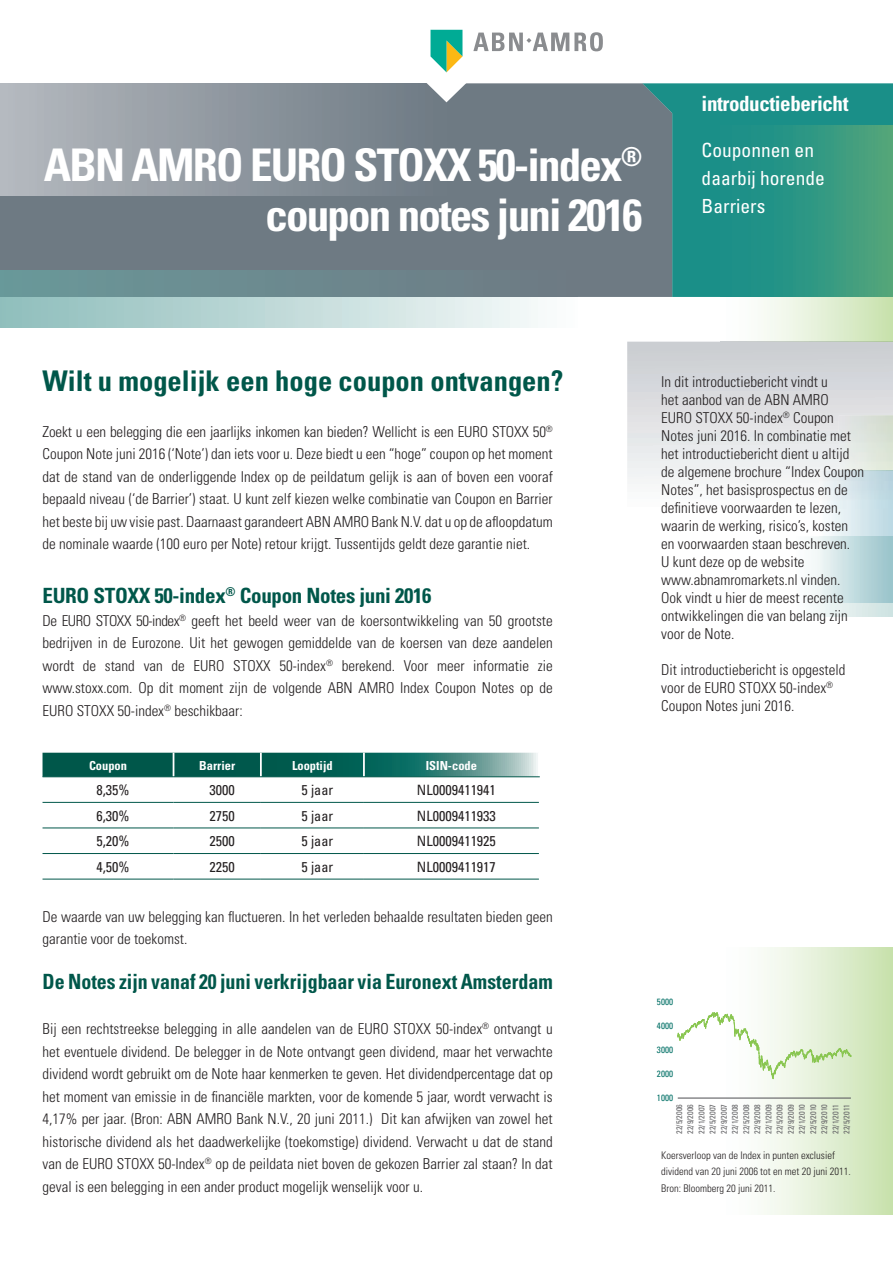
<style>
.page{position:relative;width:893px;height:1263px;background:#fff}
.page>*{position:absolute;margin:0;border:0;box-sizing:border-box;transform-origin:0 0}
.t1{font:700 condensed 45px/50.4px "Univers LT Std";letter-spacing:-.04em;color:#fff;text-align:right}
.t2{font:700 condensed 28.5px "Univers";color:#00574a}
.t3{font:700 condensed 21px "Univers";color:#00574a;scale:.95 1}
.t4{font:700 condensed 21px "Univers";color:#00574a}
.t5{font:700 condensed 21px "Univers LT Std";letter-spacing:-.02em;color:#fff}
.t6{font:condensed 19.5px/27.6px "Univers";color:#fff}
.t7{font:300 condensed 15px/22.5px "Univers";color:#231f20;text-align:justify}
.t8{font:condensed 14.25px "Univers";color:#231f20}
.t9{font:700 condensed 12.45px "Univers";color:#fff}
.t10{font:300 condensed 10.5px/16.5px "Univers";color:#231f20}
.t11{font:condensed 9.15px "Univers";color:#006f65}
.t12{font:condensed 8.1px/11.1px "Univers";color:#636366;text-align:justify}
</style>
<div class="page">
<svg style="left:627px;top:342px;width:266px;height:142px;background:#dddfe2"></svg>
<svg style="left:812px;top:606px;width:81px;height:10px"></svg>
<img style="left:819px;top:470px;width:74px;height:132px">
<img style="left:839px;top:415px;width:54px;height:55px">
<img style="left:839px;top:470px;width:54px;height:1px">
<div style="left:672px;top:102px;width:221px;height:195px;background:#1a8f88"></div>
<div style="left:0;top:102px;width:672px;height:195px;background:#6e7a83"></div>
<div style="left:0;top:83px;width:448px;height:113px;background:linear-gradient(to right,#b5b9bf,#6d7983)"></div>
<div style="left:720px;top:297px;width:173px;height:45px;background:linear-gradient(to right,#fff,#cbe3b1)"></div>
<img style="left:720px;top:342px;width:173px;height:1px">
<div style="left:720px;top:126px;width:173px;height:171px;background:linear-gradient(to right,#128c8b,#50a47b)"></div>
<div style="left:0;top:297px;width:577px;height:31px;background:linear-gradient(to right,#8dbcba,#fafcfc)"></div>
<div style="left:0;top:270px;width:577px;height:27px;background:linear-gradient(to right,#6a989a,#6e7a83)"></div>
<svg style="left:0;top:29px;width:893px;height:73px"></svg>
<svg style="left:431px;top:30px;width:31px;height:42px"></svg>
<svg style="left:473px;top:32px;width:130px;height:19px"></svg>
<div style="left:720px;top:947px;width:173px;height:267px;background:linear-gradient(to right,#fff,#cbe3b1)"></div>
<hr style="left:678px;top:1097px;width:173px;height:2px;background:#636366">
<svg style="left:677px;top:1013px;width:174px;height:66px"></svg>
<svg style="left:43px;top:753px;width:495px;height:23px;background:#1c6d62"></svg>
<hr style="left:260px;top:753px;width:2px;height:23px;background:#fff">
<hr style="left:363px;top:753px;width:2px;height:23px;background:#fff">
<hr style="left:43px;top:776px;width:131px;height:1px;background:#00574a">
<hr style="left:174px;top:776px;width:87px;height:1px;background:#00574a">
<hr style="left:261px;top:776px;width:103px;height:1px;background:#00574a">
<hr style="left:364px;top:776px;width:176px;height:1px;background:#00574a">
<hr style="left:43px;top:802px;width:131px;height:1px;background:#00574a">
<hr style="left:174px;top:802px;width:87px;height:1px;background:#00574a">
<hr style="left:261px;top:802px;width:103px;height:1px;background:#00574a">
<hr style="left:364px;top:802px;width:175px;height:1px;background:#00574a">
<hr style="left:43px;top:828px;width:131px;height:1px;background:#00574a">
<hr style="left:174px;top:828px;width:87px;height:1px;background:#00574a">
<hr style="left:261px;top:828px;width:103px;height:1px;background:#00574a">
<hr style="left:364px;top:828px;width:175px;height:1px;background:#00574a">
<hr style="left:43px;top:853px;width:131px;height:1px;background:#00574a">
<hr style="left:174px;top:853px;width:87px;height:1px;background:#00574a">
<hr style="left:261px;top:853px;width:103px;height:1px;background:#00574a">
<hr style="left:364px;top:853px;width:175px;height:1px;background:#00574a">
<hr style="left:43px;top:879px;width:131px;height:1px;background:#00574a">
<hr style="left:174px;top:879px;width:87px;height:1px;background:#00574a">
<hr style="left:261px;top:879px;width:103px;height:1px;background:#00574a">
<hr style="left:364px;top:879px;width:175px;height:1px;background:#00574a">
<h1 class="t1" style="left:44px;top:140px;width:600px">ABN AMRO EURO STOXX 50-index<sup>® </sup>coupon notes juni 2016</h1>
<h3 class="t5" style="left:702px;top:91px;width:148px">introductiebericht</h3>
<h3 class="t6" style="left:702px;top:136px;width:125px">Couponnen en daarbij horende<br>Barriers</h3>
<h2 class="t2" style="left:43px;top:363px;width:522px">Wilt u mogelijk een hoge coupon ontvangen?</h2>
<p class="t7" style="left:43px;top:420px;width:512px">Zoekt u een belegging die een jaarlijks inkomen kan bieden? Wellicht is een EURO STOXX 50<sup>® </sup>Coupon Note juni 2016 (‘Note’) dan iets voor u. Deze biedt u een “hoge” coupon op het moment dat de stand van de onderliggende Index op de peildatum gelijk is aan of boven een vooraf bepaald niveau (‘de Barrier’) staat. U kunt zelf kiezen welke combinatie van Coupon en Barrier het beste bij uw visie past. Daarnaast garandeert ABN AMRO Bank N.V. dat u op de afloopdatum de nominale waarde (100 euro per Note) retour krijgt. Tussentijds geldt deze garantie niet.</p>
<h3 class="t4" style="left:43px;top:583px;width:390px">EURO STOXX 50-index<sup>®</sup> Coupon Notes juni 2016</h3>
<p class="t7" style="left:43px;top:609px;width:512px">De EURO STOXX 50-index<sup>®</sup> geeft het beeld weer van de koersontwikkeling van 50 grootste bedrijven in de Eurozone. Uit het gewogen gemiddelde van de koersen van deze aandelen wordt de stand van de EURO STOXX 50-index<sup>®</sup> berekend. Voor meer informatie zie www.stoxx.com. Op dit moment zijn de volgende ABN AMRO Index Coupon Notes op de EURO STOXX 50-index<sup>®</sup> beschikbaar:</p>
<p class="t9" style="left:89px;top:758px;width:40px">Coupon</p>
<p class="t9" style="left:199px;top:758px;width:37px">Barrier</p>
<p class="t9" style="left:292px;top:758px;width:42px">Looptijd</p>
<p class="t9" style="left:426px;top:758px;width:53px">ISIN-code</p>
<p class="t8" style="left:96px;top:781px;width:35px">8,35%</p>
<p class="t8" style="left:210px;top:781px;width:27px">3000</p>
<p class="t8" style="left:302px;top:781px;width:33px">5 jaar</p>
<p class="t8" style="left:417px;top:781px;width:80px">NL0009411941</p>
<p class="t8" style="left:96px;top:807px;width:35px">6,30%</p>
<p class="t8" style="left:210px;top:807px;width:27px">2750</p>
<p class="t8" style="left:302px;top:807px;width:33px">5 jaar</p>
<p class="t8" style="left:417px;top:807px;width:80px">NL0009411933</p>
<p class="t8" style="left:96px;top:832px;width:35px">5,20%</p>
<p class="t8" style="left:210px;top:832px;width:27px">2500</p>
<p class="t8" style="left:302px;top:832px;width:33px">5 jaar</p>
<p class="t8" style="left:417px;top:832px;width:80px">NL0009411925</p>
<p class="t8" style="left:96px;top:858px;width:35px">4,50%</p>
<p class="t8" style="left:210px;top:858px;width:27px">2250</p>
<p class="t8" style="left:302px;top:858px;width:33px">5 jaar</p>
<p class="t8" style="left:417px;top:858px;width:80px">NL0009411917</p>
<p class="t7" style="left:43px;top:905px;width:512px">De waarde van uw belegging kan fluctueren. In het verleden behaalde resultaten bieden geen garantie voor de toekomst.</p>
<h3 class="t3" style="left:43px;top:969px;width:539px">De Notes zijn vanaf 20 juni verkrijgbaar via Euronext Amsterdam</h3>
<p class="t7" style="left:43px;top:1018px;width:512px">Bij een rechtstreekse belegging in alle aandelen van de EURO STOXX 50-index<sup>®</sup> ontvangt u het eventuele dividend. De belegger in de Note ontvangt geen dividend, maar het verwachte dividend wordt gebruikt om de Note haar kenmerken te geven. Het dividendpercentage dat op het moment van emissie in de financiële markten, voor de komende 5 jaar, wordt verwacht is 4,17% per jaar. (Bron: ABN AMRO Bank N.V., 20 juni 2011.) Dit kan afwijken van zowel het historische dividend als het daadwerkelijke (toekomstige) dividend. Verwacht u dat de stand van de EURO STOXX 50-Index<sup>®</sup> op de peildata niet boven de gekozen Barrier zal staan? In dat geval is een belegging in een ander product mogelijk wenselijk voor u.</p>
<p class="t7" style="left:661px;top:372px;width:205px;line-height:18px;text-align:left">In dit introductiebericht vindt u<br>het aanbod van de ABN AMRO<br>EURO STOXX 50-index<sup>®</sup> Coupon<br>Notes juni 2016. In combinatie met het introductiebericht dient u altijd de algemene brochure “Index Coupon<br>Notes”, het basisprospectus en de definitieve voorwaarden te lezen, waarin de werking, risico’s, kosten en voorwaarden staan beschreven.<br>U kunt deze op de website www.abnamromarkets.nl vinden.<br>Ook vindt u hier de meest recente ontwikkelingen die van belang zijn voor de Note.</p>
<p class="t7" style="left:661px;top:660px;width:186px;line-height:18px;text-align:left">Dit introductiebericht is opgesteld voor de EURO STOXX 50-index<sup>®<br></sup>Coupon Notes juni 2016.</p>
<p class="t11" style="left:657px;top:996px;width:18px">5000</p>
<p class="t11" style="left:657px;top:1020px;width:18px">4000</p>
<p class="t11" style="left:657px;top:1044px;width:18px">3000</p>
<p class="t11" style="left:657px;top:1068px;width:18px">2000</p>
<p class="t11" style="left:657px;top:1092px;width:18px">1000</p>
<p class="t12" style="left:674px;top:1134px;width:31px;rotate:-90deg">22/5/2006<br>22/9/2006<br>22/1/2007<br>22/5/2007<br>22/9/2007<br>22/1/2008<br>22/5/2008<br>22/9/2008<br>22/1/2009<br>22/5/2009<br>22/9/2009<br>22/1/2010<br>22/5/2010<br>22/9/2010<br>22/1/2011<br>22/5/2011</p>
<p class="t10" style="left:661px;top:1147px;width:191px">Koersverloop van de Index in punten exclusief dividend van 20 juni 2006 tot en met 20 juni 2011.<br>Bron: Bloomberg 20 juni 2011.</p>
</div>
